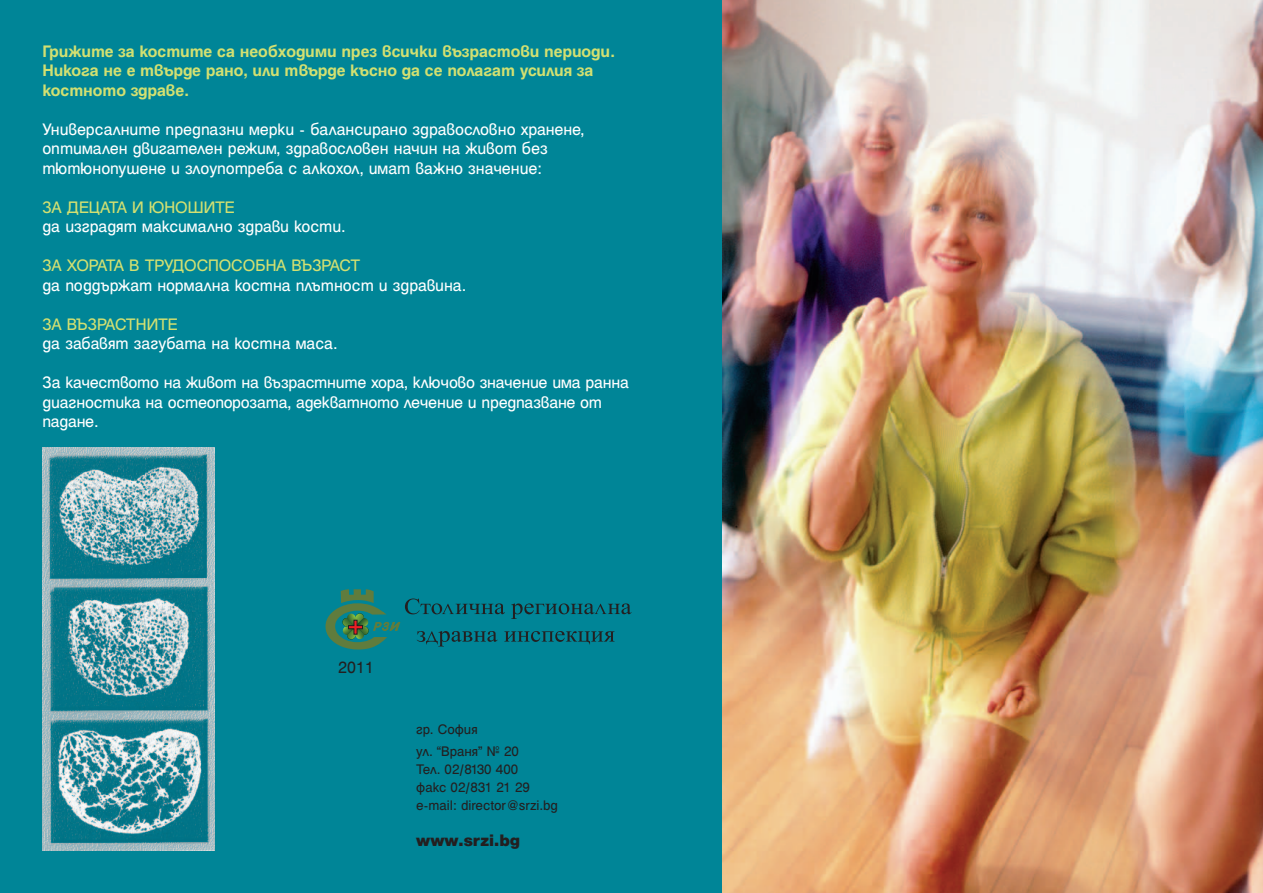
<style>
.page{position:relative;width:1263px;height:893px;background:#fff}
.page>*{position:absolute;margin:0;border:0;box-sizing:border-box;transform-origin:0 0}
.t1{font:18px/19.5px "Helen Bg";letter-spacing:-.01em;color:#fff}
.t2{font:700 18px/19.5px "Helen Bg";letter-spacing:-.005em;color:#d3e071}
.t3{font:18px "Helen Bg";letter-spacing:.025em;color:#d3e071}
.t4{font:900 18px "Helen Bg";color:#231f20}
.t5{font:18px "Helen Bg";color:#231f20}
.t6{font:15px/18px "Helen Bg";color:#231f20}
</style>
<div class="page">
<div style="left:0;top:0;width:723px;height:893px;background:#008597"></div>
<img style="left:723px;top:0;width:540px;height:893px">
<svg style="left:325px;top:589px;width:306px;height:61px"></svg>
<img style="left:43px;top:448px;width:172px;height:402px">
<p class="t2" style="left:43px;top:41px;width:574px">Грижите за костите са необходими през всички възрастови периоди.<br>Никога не е твърде рано, или твърде късно да се полагат усилия за костното здраве.</p>
<p class="t1" style="left:43px;top:119px;width:543px">Универсалните предпазни мерки - балансирано здравословно хранене, оптимален двигателен режим, здравословен начин на живот без тютюнопушене и злоупотреба с алкохол, имат важно значение:</p>
<p class="t3" style="left:43px;top:197px;width:194px">За децата и юношите</p>
<p class="t1" style="left:43px;top:216px;width:305px">да изградят максимално здрави кости.</p>
<p class="t3" style="left:43px;top:255px;width:155px">За хо рата в трудоспосо</p>
<p class="t3" style="left:255px;top:255px;width:96px">бна възраст</p>
<p class="t1" style="left:43px;top:275px;width:425px">да поддържат нормална костна плътност и здравина.</p>
<p class="t3" style="left:43px;top:314px;width:84px">За възрастнит</p>
<p class="t3" style="left:168px;top:314px;width:12px">е</p>
<p class="t1" style="left:43px;top:323px;width:588px;line-height:39px">да забавят загубата на костна маса.<br>За качеството на живот на възрастните хора, ключово значение има ранна</p>
<p class="t1" style="left:43px;top:392px;width:561px">диагностика на остеопорозата, адекватното лечение и предпазване от падане.</p>
<p class="t5" style="left:338px;top:657px;width:38px">2011</p>
<p class="t6" style="left:416px;top:718px;width:104px;line-height:21.6px">гр. София<br>ул. “Враня” № 20</p>
<p class="t6" style="left:416px;top:760px;width:143px">Тел. 02/8130 400<br>факс 02/831 21 29 e-mail: director@srzi.bg</p>
<p class="t4" style="left:416px;top:830px;width:106px">www.srzi.bg</p>
</div>
